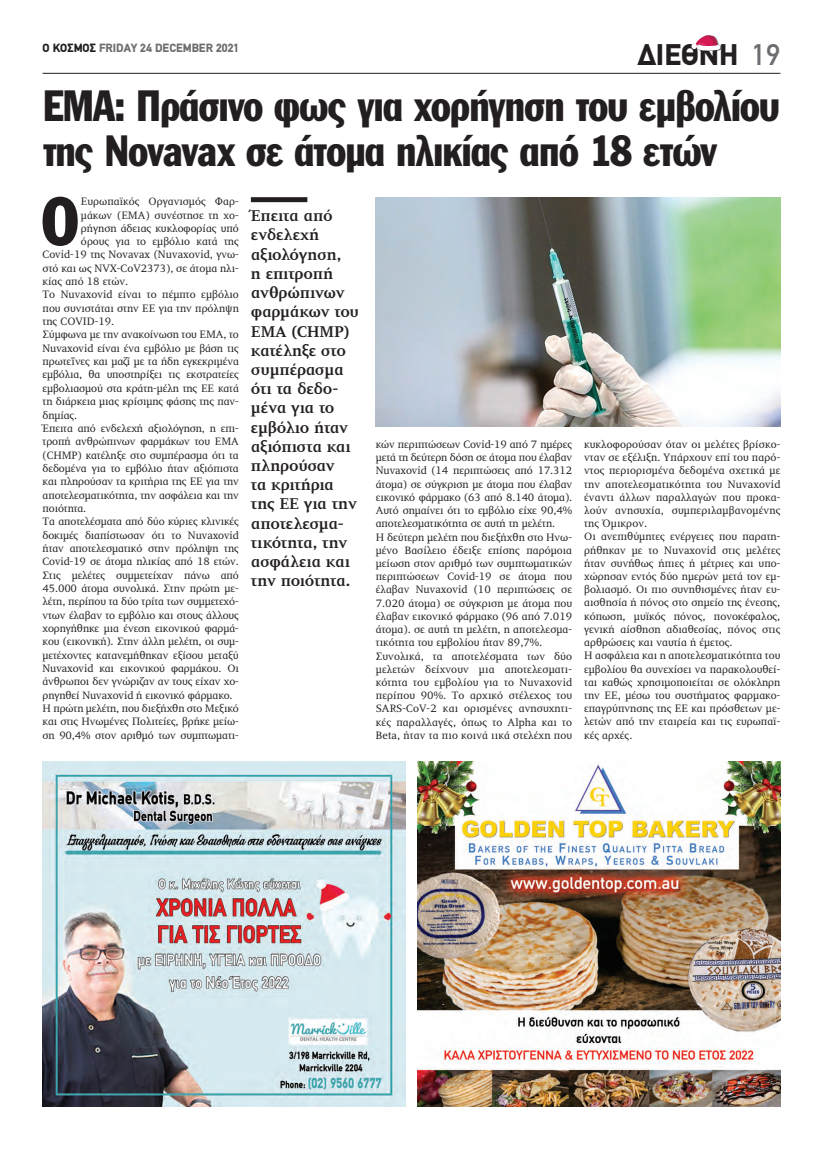
<style>
.page{position:relative;width:823px;height:1149px;background:#fff}
.page>*{position:absolute;margin:0;border:0;box-sizing:border-box;transform-origin:0 0}
.t1{font:66.6px "Franklin Gothic Greek Cond";color:#231f20}
.t2{font:43px/45px "Franklin Gothic Greek Cond";letter-spacing:-.02em;color:#231f20}
.t3{font:900 30px "PF Din Text";color:#231f20}
.t4{font:700 16px/19.2px "PF Diplomat";letter-spacing:-.015em;color:#231f20}
.t5{font:900 12px "PF Din Text";color:#6c6d70}
.t6{font:11px/13.2px "PF Diplomat";color:#231f20}
.s1{color:#231f20}
.s2{font-weight:500;color:#6c6d70}
</style>
<div class="page">
<hr style="left:43px;top:73px;width:737px;height:1px;background:#231f20">
<svg style="left:691px;top:35px;width:29px;height:16px"></svg>
<img style="left:375px;top:197px;width:405px;height:230px">
<div style="left:251px;top:197px;width:56px;height:5px;background:#231f20"></div>
<img style="left:417px;top:761px;width:363px;height:345px">
<img style="left:43px;top:761px;width:362px;height:345px">
<p class="t5" style="left:43px;top:40px;width:198px"><span class="s1">Ο ΚΟΣΜΟΣ</span> FRIDAY 24 DECEMBER 2021</p>
<h3 class="t3" style="left:637px;top:37px;width:144px">ΔΙΕΘΝΗ <span class="s2">19</span></h3>
<h2 class="t2" style="left:43px;top:83px;width:738px">ΕΜΑ: Πράσινο φως για χορήγηση του εμβολίου της Novavax σε άτομα ηλικίας από 18 ετών</h2>
<h1 class="t1" style="left:42px;top:183px;width:38px">Ο</h1>
<p class="t6" style="left:81px;top:195px;width:159px">Ευρωπαϊκός Οργανισμός Φαρ-</p>
<p class="t6" style="left:81px;top:208px;width:159px">μάκων (ΕΜΑ) συνέστησε τη χο-</p>
<p class="t6" style="left:81px;top:222px;width:159px">ρήγηση άδειας κυκλοφορίας υπό</p>
<p class="t6" style="left:81px;top:235px;width:159px">όρους για το εμβόλιο κατά της</p>
<p class="t6" style="left:43px;top:248px;width:198px">Covid-19 της Novavax (Nuvaxovid, γνω-</p>
<p class="t6" style="left:43px;top:262px;width:198px">στό και ως NVX-CoV2373), σε άτομα ηλι-</p>
<p class="t6" style="left:43px;top:275px;width:87px">κίας από 18 ετών.</p>
<p class="t6" style="left:43px;top:288px;width:198px">Το Nuvaxovid είναι το πέμπτο εμβόλιο</p>
<p class="t6" style="left:43px;top:302px;width:198px">που συνιστάται στην ΕΕ για την πρόληψη</p>
<p class="t6" style="left:43px;top:315px;width:73px">της COVID-19.</p>
<p class="t6" style="left:43px;top:328px;width:198px">Σύμφωνα με την ανακοίνωση του ΕΜΑ, το</p>
<p class="t6" style="left:43px;top:342px;width:198px">Nuvaxovid είναι ένα εμβόλιο με βάση τις</p>
<p class="t6" style="left:43px;top:355px;width:198px">πρωτεΐνες και μαζί με τα ήδη εγκεκριμένα</p>
<p class="t6" style="left:43px;top:368px;width:198px">εμβόλια, θα υποστηρίξει τις εκστρατείες</p>
<p class="t6" style="left:43px;top:382px;width:198px">εμβολιασμού στα κράτη-μέλη της ΕΕ κατά</p>
<p class="t6" style="left:43px;top:395px;width:198px">τη διάρκεια μιας κρίσιμης φάσης της παν-</p>
<p class="t6" style="left:43px;top:408px;width:36px">δημίας.</p>
<p class="t6" style="left:43px;top:422px;width:198px">Έπειτα από ενδελεχή αξιολόγηση, η επι-</p>
<p class="t6" style="left:43px;top:435px;width:198px">τροπή ανθρώπινων φαρμάκων του EMA</p>
<p class="t6" style="left:43px;top:448px;width:198px">(CHMP) κατέληξε στο συμπέρασμα ότι τα</p>
<p class="t6" style="left:43px;top:462px;width:198px">δεδομένα για το εμβόλιο ήταν αξιόπιστα</p>
<p class="t6" style="left:43px;top:475px;width:198px">και πληρούσαν τα κριτήρια της ΕΕ για την</p>
<p class="t6" style="left:43px;top:488px;width:198px">αποτελεσματικότητα, την ασφάλεια και την</p>
<p class="t6" style="left:43px;top:501px;width:45px">ποιότητα.</p>
<p class="t6" style="left:43px;top:515px;width:198px">Τα αποτελέσματα από δύο κύριες κλινικές</p>
<p class="t6" style="left:43px;top:528px;width:198px">δοκιμές διαπίστωσαν ότι το Nuvaxovid</p>
<p class="t6" style="left:43px;top:541px;width:198px">ήταν αποτελεσματικό στην πρόληψη της</p>
<p class="t6" style="left:43px;top:555px;width:198px">Covid-19 σε άτομα ηλικίας από 18 ετών.</p>
<p class="t6" style="left:43px;top:568px;width:198px">Στις μελέτες συμμετείχαν πάνω από</p>
<p class="t6" style="left:43px;top:581px;width:198px">45.000 άτομα συνολικά. Στην πρώτη με-</p>
<p class="t6" style="left:43px;top:595px;width:198px">λέτη, περίπου τα δύο τρίτα των συμμετεχό-</p>
<p class="t6" style="left:43px;top:608px;width:198px">ντων έλαβαν το εμβόλιο και στους άλλους</p>
<p class="t6" style="left:43px;top:621px;width:198px">χορηγήθηκε μια ένεση εικονικού φαρμά-</p>
<p class="t6" style="left:43px;top:635px;width:198px">κου (εικονική). Στην άλλη μελέτη, οι συμ-</p>
<p class="t6" style="left:43px;top:648px;width:198px">μετέχοντες κατανεμήθηκαν εξίσου μεταξύ</p>
<p class="t6" style="left:43px;top:661px;width:198px">Nuvaxovid και εικονικού φαρμάκου. Οι</p>
<p class="t6" style="left:43px;top:675px;width:198px">άνθρωποι δεν γνώριζαν αν τους είχαν χο-</p>
<p class="t6" style="left:43px;top:688px;width:191px">ρηγηθεί Nuvaxovid ή εικονικό φάρμακο.</p>
<p class="t6" style="left:43px;top:701px;width:198px">Η πρώτη μελέτη, που διεξήχθη στο Μεξικό</p>
<p class="t6" style="left:43px;top:715px;width:198px">και στις Ηνωμένες Πολιτείες, βρήκε μείω-</p>
<p class="t6" style="left:43px;top:728px;width:198px">ση 90,4% στον αριθμό των συμπτωματι-</p>
<p class="t4" style="left:251px;top:206px;width:109px">Έπειτα από ενδελεχή αξιολόγηση,<br>η επιτροπή ανθρώπινων φαρμάκων του<br>EMA (CHMP) κατέληξε στο συμπέρασμα ότι τα δεδο&shy;μένα για το εμβόλιο ήταν αξιόπιστα και πληρούσαν<br>τα κριτήρια της ΕΕ για την αποτελεσμα&shy;τικότητα, την ασφάλεια και την ποιότητα.</p>
<p class="t6" style="left:375px;top:438px;width:198px">κών περιπτώσεων Covid-19 από 7 ημέρες μετά τη δεύτερη δόση σε άτομα που έλαβαν Nuvaxovid (14 περιπτώσεις από 17.312 άτομα) σε σύγκριση με άτομα που έλαβαν εικονικό φάρμακο (63 από 8.140 άτομα).<br>Αυτό σημαίνει ότι το εμβόλιο είχε 90,4% αποτελεσματικότητα σε αυτή τη μελέτη.<br>Η δεύτερη μελέτη που διεξήχθη στο Ηνω&shy;μένο Βασίλειο έδειξε επίσης παρόμοια μείωση στον αριθμό των συμπτωματικών περιπτώσεων Covid-19 σε άτομα που έλαβαν Nuvaxovid (10 περιπτώσεις σε 7.020 άτομα) σε σύγκριση με άτομα που έλαβαν εικονικό φάρμακο (96 από 7.019 άτομα). σε αυτή τη μελέτη, η αποτελεσμα&shy;τικότητα του εμβολίου ήταν 89,7%.<br>Συνολικά, τα αποτελέσματα των δύο μελετών δείχνουν μια αποτελεσματι&shy;κότητα του εμβολίου για το Nuvaxovid περίπου 90%. Το αρχικό στέλεχος του SARS-CoV-2 και ορισμένες ανησυχητι&shy;κές παραλλαγές, όπως το Alpha και το Beta, ήταν τα πιο κοινά ιικά στελέχη που</p>
<p class="t6" style="left:583px;top:438px;width:198px">κυκλοφορούσαν όταν οι μελέτες βρίσκο&shy;νταν σε εξέλιξη. Υπάρχουν επί του παρό&shy;ντος περιορισμένα δεδομένα σχετικά με την αποτελεσματικότητα του Nuvaxovid έναντι άλλων παραλλαγών που προκα&shy;λούν ανησυχία, συμπεριλαμβανομένης της Όμικρον.<br>Οι ανεπιθύμητες ενέργειες που παρατη&shy;ρήθηκαν με το Nuvaxovid στις μελέτες ήταν συνήθως ήπιες ή μέτριες και υπο&shy;χώρησαν εντός δύο ημερών μετά τον εμ&shy;βολιασμό. Οι πιο συνηθισμένες ήταν ευ&shy;αισθησία ή πόνος στο σημείο της ένεσης, κόπωση, μυϊκός πόνος, πονοκέφαλος, γενική αίσθηση αδιαθεσίας, πόνος στις αρθρώσεις και ναυτία ή έμετος.<br>Η ασφάλεια και η αποτελεσματικότητα του εμβολίου θα συνεχίσει να παρακολουθεί&shy;ται καθώς χρησιμοποιείται σε ολόκληρη την ΕΕ, μέσω του συστήματος φαρμακο&shy;επαγρύπνησης της ΕΕ και πρόσθετων με&shy;λετών από την εταιρεία και τις ευρωπαϊ&shy;κές αρχές.</p>
</div>
